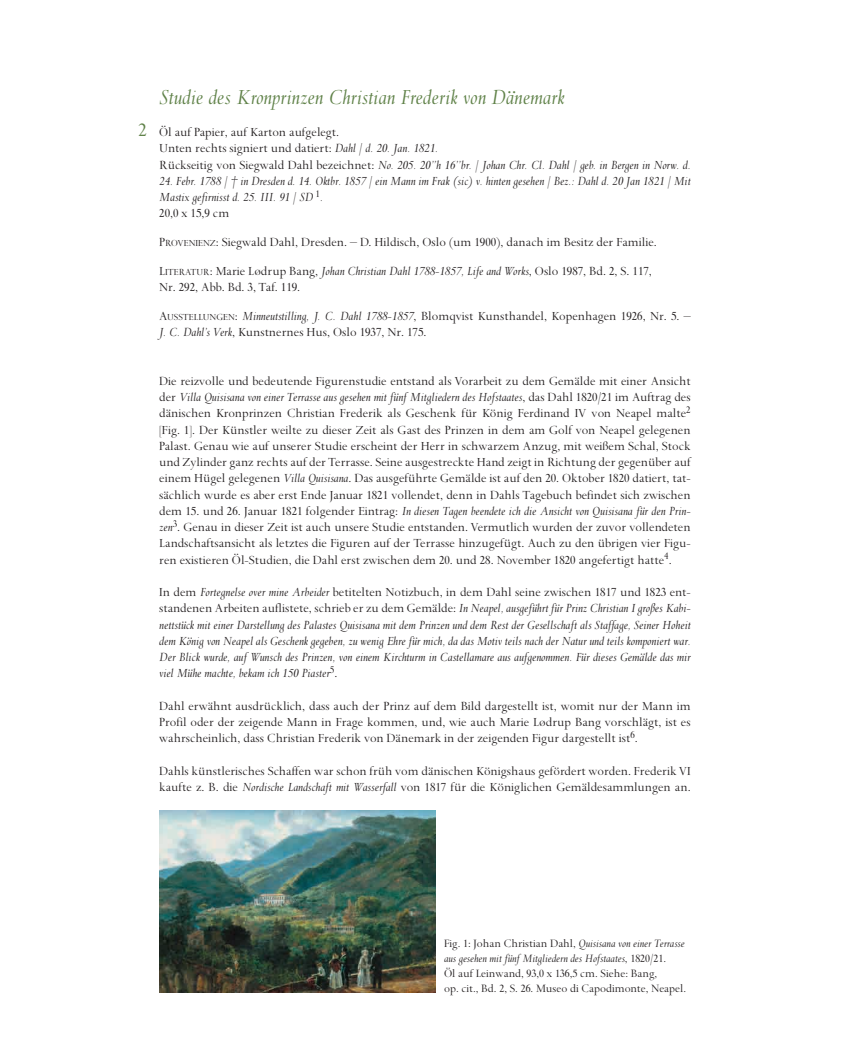
<style>
.page{position:relative;width:850px;height:1045px;background:#fff}
.page>*{position:absolute;margin:0;border:0;box-sizing:border-box;transform-origin:0 0}
.t1{font:italic 23.75px "Spectrum";color:#608249}
.t2{font:21.25px "Spectrum";color:#608249}
.t3{font:13.75px/16.2px "Spectrum";color:#231f20}
.t4{font:italic 13.75px/16.2px "Spectrum";color:#231f20}
.t5{font:12.5px/15px "Spectrum";color:#231f20}
.s1{font-style:italic}
.s2{font-style:normal}
.s3{font-size:10.25px}
.s4{font-size:12.5px}
</style>
<div class="page">
<img style="left:159px;top:811px;width:277px;height:181px">
<h2 class="t2" style="left:138px;top:122px;width:10px">2</h2>
<h1 class="t1" style="left:159px;top:88px;width:407px">Studie des Kronprinzen Christian Frederik von Dänemark</h1>
<p class="t3" style="left:159px;top:125px;width:533px">Öl auf Papier, auf Karton aufgelegt.<br>Unten rechts signiert und datiert: <span class="s1">Dahl / d. 20. Jan. 1821.<br></span>Rückseitig von Siegwald Dahl bezeichnet: <span class="s1">No. 205. 20’’h 16’’br. / Johan Chr. Cl. Dahl / geb. in Bergen in Norw. d.</span></p>
<p class="t4" style="left:159px;top:174px;width:533px">24. Febr. 1788 / † in Dresden d. 14. Oktbr. 1857 / ein Mann im Frak (sic) v. hinten gesehen / Bez.: Dahl d. 20 Jan 1821 / Mit<br>Mastix gefirnisst d. 25. III. 91 / SD <sup>1</sup>.<br><span class="s2">20,0 x 15,9 cm</span></p>
<p class="t3" style="left:159px;top:229px;width:499px;line-height:28.8px">P<span class="s3">ROVENIENZ</span>: Siegwald Dahl, Dresden. – D. Hildisch, Oslo (um 1900), danach im Besitz der Familie.<br>L<span class="s3">ITERATUR</span>: Marie Lødrup Bang, <span class="s1">Johan Christian Dahl 1788-1857, Life and Works</span>, Oslo 1987, Bd. 2, S. 117,</p>
<p class="t3" style="left:159px;top:274px;width:533px;line-height:28.8px">Nr. 292, Abb. Bd. 3, Taf. 119.<br>A<span class="s3">USSTELLUNGEN</span>: <span class="s1">Minneutstilling, J. C. Dahl 1788-1857</span>, Blomqvist Kunsthandel, Kopenhagen 1926, Nr. 5. –</p>
<p class="t3" style="left:159px;top:325px;width:269px"><span class="s1">J. C. Dahl’s Verk</span>, Kunstnernes Hus, Oslo 1937, Nr. 175.</p>
<p class="t3" style="left:159px;top:374px;width:533px;text-align:justify">Die reizvolle und bedeutende Figurenstudie entstand als Vorarbeit zu dem Gemälde mit einer Ansicht der <span class="s1">Villa Quisisana von einer Terrasse aus gesehen mit fünf Mitgliedern des Hofstaates</span>, das Dahl 1820/21 im Auftrag des dänischen Kronprinzen Christian Frederik als Geschenk für König Ferdinand IV von Neapel malte<sup>2 </sup><span class="s4">[</span>Fig. 1<span class="s4">]</span>. Der Künstler weilte zu dieser Zeit als Gast des Prinzen in dem am Golf von Neapel gelegenen Palast. Genau wie auf unserer Studie erscheint der Herr in schwarzem Anzug, mit weißem Schal, Stock und Zylinder ganz rechts auf der Terrasse. Seine ausgestreckte Hand zeigt in Richtung der gegenüber auf einem Hügel gelegenen <span class="s1">Villa Quisisana</span>. Das ausgeführte Gemälde ist auf den 20. Oktober 1820 datiert, tat&shy;sächlich wurde es aber erst Ende Januar 1821 vollendet, denn in Dahls Tagebuch befindet sich zwischen dem 15. und 26. Januar 1821 folgender Eintrag: <span class="s1">In diesen Tagen beendete ich die Ansicht von Quisisana für den Prin&shy;zen</span><sup>3</sup>. Genau in dieser Zeit ist auch unsere Studie entstanden. Vermutlich wurden der zuvor vollendeten Landschaftsansicht als letztes die Figuren auf der Terrasse hinzugefügt. Auch zu den übrigen vier Figu&shy;ren existieren Öl-Studien, die Dahl erst zwischen dem 20. und 28. November 1820 angefertigt hatte<sup>4</sup>.</p>
<p class="t4" style="left:159px;top:585px;width:533px;text-align:justify"><span class="s2">In dem</span> Fortegnelse over mine Arbeider <span class="s2">betitelten Notizbuch, in dem Dahl seine zwischen 1817 und 1823 ent&shy;standenen Arbeiten auflistete, schrieb er zu dem Gemälde:</span> In Neapel, ausgeführt für Prinz Christian I großes Kabi&shy;nettstück mit einer Darstellung des Palastes Quisisana mit dem Prinzen und dem Rest der Gesellschaft als Staffage, Seiner Hoheit dem König von Neapel als Geschenk gegeben, zu wenig Ehre für mich, da das Motiv teils nach der Natur und teils komponiert war.<br>Der Blick wurde, auf Wunsch des Prinzen, von einem Kirchturm in Castellamare aus aufgenommen. Für dieses Gemälde das mir viel Mühe machte, bekam ich 150 Piaster<sup>5</sup><span class="s2">.</span></p>
<p class="t3" style="left:159px;top:699px;width:533px;text-align:justify">Dahl erwähnt ausdrücklich, dass auch der Prinz auf dem Bild dargestellt ist, womit nur der Mann im Profil oder der zeigende Mann in Frage kommen, und, wie auch Marie Lødrup Bang vorschlägt, ist es wahrscheinlich, dass Christian Frederik von Dänemark in der zeigenden Figur dargestellt ist<sup>6</sup>.</p>
<p class="t3" style="left:159px;top:764px;width:533px">Dahls künstlerisches Schaffen war schon früh vom dänischen Königshaus gefördert worden. Frederik VI kaufte z. B. die <span class="s1">Nordische Landschaft mit Wasserfall</span> von 1817 für die Königlichen Gemäldesammlungen an.</p>
<p class="t5" style="left:444px;top:937px;width:244px">Fig. 1: Johan Christian Dahl, <span class="s1">Quisisana von einer Terrasse aus gesehen mit fünf Mitgliedern des Hofstaates</span>, 1820/21.<br>Öl auf Leinwand, 93,0 x 136,5 cm. Siehe: Bang,<br>op. cit., Bd. 2, S. 26. Museo di Capodimonte, Neapel.</p>
</div>
